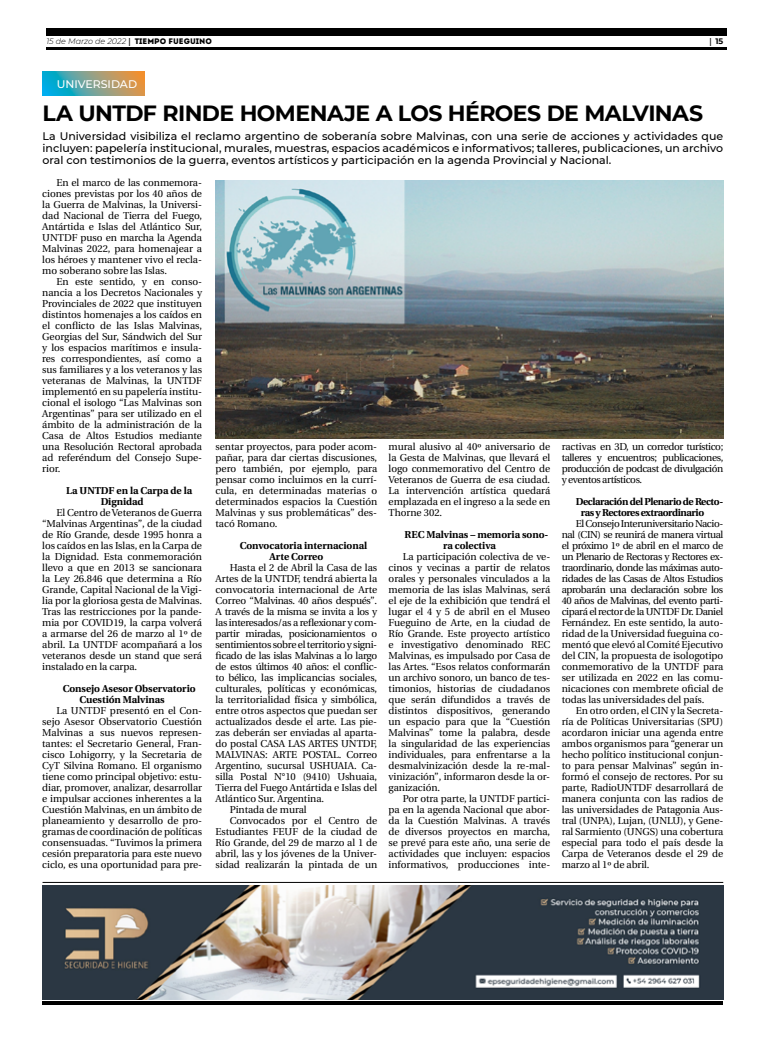
<style>
.page{position:relative;width:780px;height:1049px;background:#fff}
.page>*{position:absolute;margin:0;border:0;box-sizing:border-box;transform-origin:0 0}
.t1{font:700 22px "Montserrat";letter-spacing:-.025em;color:#000}
.t2{font:500 11px/12px "Montserrat";color:#000;text-align:justify}
.t3{font:500 11px "Montserrat";color:#fff}
.t4{font:10px/11px "Utopia";letter-spacing:-.005em;color:#000;text-align:justify}
.t5{font:10px "Utopia";letter-spacing:-.03em;color:#000}
.t6{font:700 10px/11px "Utopia";letter-spacing:-.005em;color:#000}
.t7{font:700 10px/11px "Utopia";letter-spacing:-.04em;color:#000}
.t8{font:italic 300 8px "Montserrat";color:#000}
.t9{font:700 8px "Montserrat";color:#000}
.s1{font-family:"Utopia";font-weight:700;font-style:normal}
.s2{font-family:"Intro";font-weight:400;font-style:normal}
.s3{font-family:"Utopia"}
</style>
<div class="page">
<hr style="left:46px;top:48px;width:680px;height:2px;background:#000">
<div style="left:46px;top:28px;width:680px;height:7px;background:#000"></div>
<hr style="left:43px;top:1001px;width:680px;height:4px;background:#000">
<svg style="left:43px;top:72px;width:101px;height:24px;background:#77a18f"></svg>
<img style="left:43px;top:886px;width:680px;height:113px">
<hr style="left:43px;top:882px;width:680px;height:1px;background:#000">
<img style="left:215px;top:180px;width:508px;height:258px">
<p class="t8" style="left:46px;top:36px;width:167px">15 de Marzo de 2022 <span class="s1">|</span> <span class="s2">TIEMPO FUEGUINO</span></p>
<p class="t9" style="left:709px;top:35px;width:15px"><span class="s3">|</span> 15</p>
<p class="t3" style="left:57px;top:76px;width:82px">UNIVERSIDAD</p>
<h1 class="t1" style="left:43px;top:97px;width:662px">LA UNTDF RINDE HOMENAJE A LOS HÉROES DE MALVINAS</h1>
<p class="t2" style="left:43px;top:130px;width:682px">La Universidad visibiliza el reclamo argentino de soberanía sobre Malvinas, con una serie de acciones y actividades que incluyen: papelería institucional, murales, muestras, espacios académicos e informativos; talleres, publicaciones, un archivo oral con testimonios de la guerra, eventos artísticos y participación en la agenda Provincial y Nacional.</p>
<p class="t4" style="left:42px;top:177px;width:161px;text-indent:14px">En el marco de las conmemora&shy;ciones previstas por los 40 años de la Guerra de Malvinas, la Universi&shy;dad Nacional de Tierra del Fuego, Antártida e Islas del Atlántico Sur, UNTDF puso en marcha la Agenda Malvinas 2022, para homenajear a los héroes y mantener vivo el recla&shy;mo soberano sobre las Islas.</p>
<p class="t4" style="left:42px;top:276px;width:161px;text-indent:14px">En este sentido, y en conso&shy;nancia a los Decretos Nacionales y Provinciales de 2022 que instituyen distintos homenajes a los caídos en el conflicto de las Islas Malvinas, Georgias del Sur, Sándwich del Sur y los espacios marítimos e insula&shy;res correspondientes, así como a sus familiares y a los veteranos y las veteranas de Malvinas, la UNTDF implementó en su papelería institu&shy;cional el isologo “Las Malvinas son Argentinas” para ser utilizado en el ámbito de la administración de la Casa de Altos Estudios mediante una Resolución Rectoral aprobada ad referéndum del Consejo Supe&shy;rior.</p>
<p class="t6" style="left:101px;top:485px;width:93px;text-indent:-34px">La UNTDF en la Carpa de la<br>Dignidad</p>
<p class="t4" style="left:42px;top:507px;width:161px;text-indent:14px">El Centro de Veteranos de Guerra “Malvinas Argentinas”, de la ciudad de Río Grande, desde 1995 honra a los caídos en las Islas, en la Carpa de la Dignidad. Esta conmemoración llevo a que en 2013 se sancionara la Ley 26.846 que determina a Río Grande, Capital Nacional de la Vigi&shy;lia por la gloriosa gesta de Malvinas.<br>Tras las restricciones por la pande&shy;mia por COVID19, la carpa volverá a armarse del 26 de marzo al 1º de abril. La UNTDF acompañará a los veteranos desde un stand que será instalado en la carpa.</p>
<p class="t6" style="left:80px;top:683px;width:118px;text-indent:-17px">Consejo Asesor Observatorio<br>Cuestión Malvinas</p>
<p class="t4" style="left:42px;top:705px;width:161px;text-indent:14px">La UNTDF presentó en el Con&shy;sejo Asesor Observatorio Cuestión Malvinas a sus nuevos represen&shy;tantes: el Secretario General, Fran&shy;cisco Lohigorry, y la Secretaria de CyT Silvina Romano. El organismo tiene como principal objetivo: estu&shy;diar, promover, analizar, desarrollar e impulsar acciones inherentes a la Cuestión Malvinas, en un ámbito de planeamiento y desarrollo de pro&shy;gramas de coordinación de políticas consensuadas. “Tuvimos la primera cesión preparatoria para este nuevo ciclo, es una oportunidad para pre-</p>
<p class="t4" style="left:215px;top:441px;width:163px">sentar proyectos, para poder acom&shy;pañar, para dar ciertas discusiones, pero también, por ejemplo, para pensar como incluimos en la currí&shy;cula, en determinadas materias o determinados espacios la Cuestión Malvinas y sus problemáticas” des&shy;tacó Romano.</p>
<p class="t6" style="left:269px;top:540px;width:99px;text-indent:-30px">Convocatoria internacional<br>Arte Correo</p>
<p class="t4" style="left:230px;top:562px;width:149px">Hasta el 2 de Abril la Casa de las</p>
<p class="t4" style="left:215px;top:573px;width:163px">Artes de la UNTDF, tendrá abierta la</p>
<p class="t4" style="left:215px;top:584px;width:163px">convocatoria internacional de Arte</p>
<p class="t5" style="left:215px;top:595px;width:163px">Correo “Malvinas. 40 años después”.</p>
<p class="t5" style="left:215px;top:606px;width:163px">A través de la misma se invita a los y</p>
<p class="t5" style="left:215px;top:617px;width:163px">las interesados/as a reflexionar y com-</p>
<p class="t5" style="left:215px;top:628px;width:163px">partir miradas, posicionamientos o</p>
<p class="t5" style="left:215px;top:639px;width:163px">sentimientos sobre el territorio y signi-</p>
<p class="t5" style="left:215px;top:650px;width:163px">ficado de las islas Malvinas a lo largo</p>
<p class="t5" style="left:215px;top:661px;width:163px">de estos últimos 40 años: el conflic-</p>
<p class="t4" style="left:215px;top:672px;width:163px">to bélico, las implicancias sociales,</p>
<p class="t4" style="left:215px;top:683px;width:163px">culturales, políticas y económicas,</p>
<p class="t4" style="left:215px;top:694px;width:163px">la territorialidad física y simbólica,</p>
<p class="t4" style="left:215px;top:705px;width:163px">entre otros aspectos que puedan ser</p>
<p class="t4" style="left:215px;top:716px;width:163px">actualizados desde el arte. Las pie-</p>
<p class="t4" style="left:215px;top:727px;width:163px">zas deberán ser enviadas al aparta-</p>
<p class="t4" style="left:215px;top:738px;width:163px">do postal CASA LAS ARTES UNTDF,</p>
<p class="t4" style="left:215px;top:749px;width:163px">MALVINAS: ARTE POSTAL. Correo</p>
<p class="t4" style="left:215px;top:760px;width:163px">Argentino, sucursal USHUAIA. Ca-</p>
<p class="t4" style="left:215px;top:771px;width:163px">silla Postal N°10 (9410) Ushuaia,</p>
<p class="t4" style="left:215px;top:782px;width:163px">Tierra del Fuego Antártida e Islas del</p>
<p class="t4" style="left:215px;top:793px;width:110px">Atlántico Sur. Argentina.</p>
<p class="t4" style="left:230px;top:804px;width:78px">Pintada de mural</p>
<p class="t4" style="left:230px;top:815px;width:149px">Convocados por el Centro de</p>
<p class="t4" style="left:215px;top:826px;width:163px">Estudiantes FEUF de la ciudad de</p>
<p class="t4" style="left:215px;top:837px;width:163px">Río Grande, del 29 de marzo al 1 de</p>
<p class="t4" style="left:215px;top:848px;width:163px">abril, las y los jóvenes de la Univer-</p>
<p class="t4" style="left:215px;top:859px;width:163px">sidad realizarán la pintada de un</p>
<p class="t4" style="left:388px;top:441px;width:163px">mural alusivo al 40º aniversario de la Gesta de Malvinas, que llevará el logo conmemorativo del Centro de Veteranos de Guerra de esa ciudad.<br>La intervención artística quedará emplazada en el ingreso a la sede en Thorne 302.</p>
<p class="t6" style="left:443px;top:529px;width:107px;text-indent:-38px">REC Malvinas – memoria sono&shy;ra colectiva</p>
<p class="t4" style="left:388px;top:551px;width:163px;text-indent:14px">La participación colectiva de ve&shy;cinos y vecinas a partir de relatos orales y personales vinculados a la memoria de las islas Malvinas, será el eje de la exhibición que tendrá el lugar el 4 y 5 de abril en el Museo Fueguino de Arte, en la ciudad de Río Grande. Este proyecto artístico e investigativo denominado REC Malvinas, es impulsado por Casa de las Artes. “Esos relatos conformarán un archivo sonoro, un banco de tes&shy;timonios, historias de ciudadanos que serán difundidos a través de distintos dispositivos, generando un espacio para que la “Cuestión Malvinas” tome la palabra, desde la singularidad de las experiencias individuales, para enfrentarse a la desmalvinización desde la re-mal&shy;vinización”, informaron desde la or&shy;ganización.</p>
<p class="t4" style="left:388px;top:793px;width:163px;text-indent:14px">Por otra parte, la UNTDF partici&shy;pa en la agenda Nacional que abor&shy;da la Cuestión Malvinas. A través de diversos proyectos en marcha, se prevé para este año, una serie de actividades que incluyen: espacios informativos, producciones inte-</p>
<p class="t4" style="left:561px;top:441px;width:163px">ractivas en 3D, un corredor turístico; talleres y encuentros; publicaciones, producción de podcast de divulgación y eventos artísticos.</p>
<p class="t7" style="left:580px;top:496px;width:144px;text-indent:-5px">Declaración del Plenario de Recto&shy;ras y Rectores extraordinario</p>
<p class="t4" style="left:561px;top:518px;width:163px;text-indent:14px">El Consejo Interuniversitario Nacio&shy;nal (CIN) se reunirá de manera virtual el próximo 1º de abril en el marco de un Plenario de Rectoras y Rectores ex&shy;traordinario, donde las máximas auto&shy;ridades de las Casas de Altos Estudios aprobarán una declaración sobre los 40 años de Malvinas, del evento parti&shy;cipará el rector de la UNTDF Dr. Daniel Fernández. En este sentido, la auto&shy;ridad de la Universidad fueguina co&shy;mentó que elevó al Comité Ejecutivo del CIN, la propuesta de isologotipo conmemorativo de la UNTDF para ser utilizada en 2022 en las comu&shy;nicaciones con membrete oficial de todas las universidades del país.</p>
<p class="t4" style="left:561px;top:705px;width:163px;text-indent:14px">En otro orden, el CIN y la Secreta&shy;ría de Políticas Universitarias (SPU) acordaron iniciar una agenda entre ambos organismos para “generar un hecho político institucional conjun&shy;to para pensar Malvinas” según in&shy;formó el consejo de rectores. Por su parte, RadioUNTDF desarrollará de manera conjunta con las radios de las universidades de Patagonia Aus&shy;tral (UNPA), Lujan, (UNLU), y Gene&shy;ral Sarmiento (UNGS) una cobertura especial para todo el país desde la Carpa de Veteranos desde el 29 de marzo al 1º de abril.</p>
</div>
